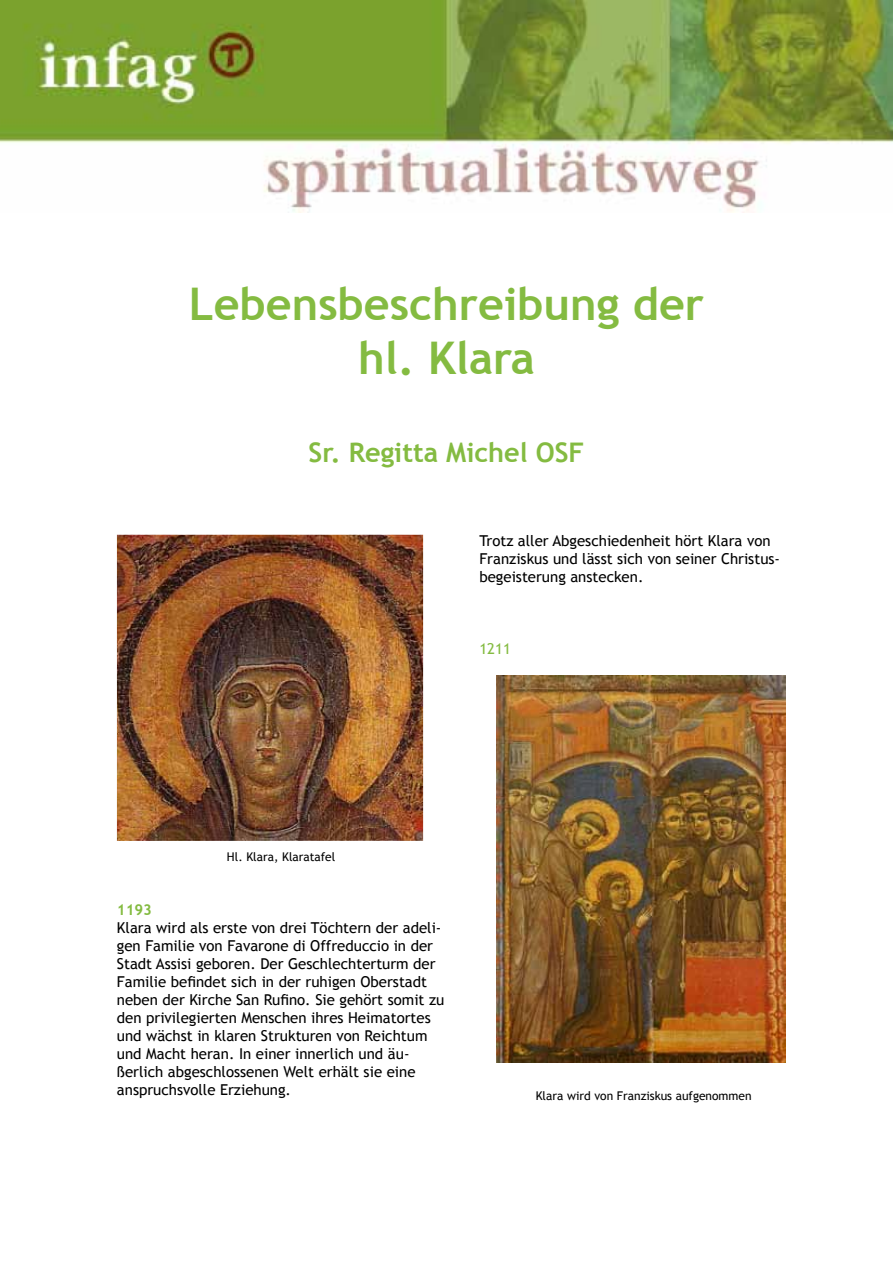
<style>
.page{position:relative;width:893px;height:1263px;background:#fff}
.page>*{position:absolute;margin:0;border:0;box-sizing:border-box;transform-origin:0 0}
.t1{font:700 45px/54px "Trebuchet MS";color:#84bb41;text-align:center}
.t2{font:700 27px "Trebuchet MS";color:#84bb41}
.t3{font:15px/18px "Trebuchet MS";color:#000}
.t4{font:700 15px "Trebuchet MS";color:#84bb41}
.t5{font:15px "Trebuchet MS";color:#84bb41}
.t6{font:12px "Trebuchet MS";color:#000}
</style>
<div class="page">
<img style="left:0;top:0;width:893px;height:213px">
<img style="left:117px;top:535px;width:306px;height:306px">
<img style="left:496px;top:675px;width:290px;height:387px">
<h1 class="t1" style="left:189px;top:277px;width:517px">Lebensbeschreibung der hl. Klara</h1>
<h2 class="t2" style="left:309px;top:435px;width:277px">Sr. Regitta Michel OSF</h2>
<p class="t3" style="left:479px;top:532px;width:302px">Trotz aller Abgeschiedenheit hört Klara von<br>Franziskus und lässt sich von seiner Christus&shy;begeisterung anstecken.</p>
<p class="t5" style="left:479px;top:640px;width:33px">1211</p>
<p class="t6" style="left:227px;top:850px;width:110px">Hl. Klara, Klaratafel</p>
<p class="t4" style="left:117px;top:900px;width:37px">1193</p>
<p class="t3" style="left:117px;top:919px;width:329px">Klara wird als erste von drei Töchtern der adeli&shy;gen Familie von Favarone di Offreduccio in der Stadt Assisi geboren. Der Geschlechterturm der Familie befindet sich in der ruhigen Oberstadt neben der Kirche San Rufino. Sie gehört somit zu den privilegierten Menschen ihres Heimatortes und wächst in klaren Strukturen von Reichtum und Macht heran. In einer innerlich und äu&shy;ßerlich abgeschlossenen Welt erhält sie eine anspruchsvolle Erziehung.</p>
<p class="t6" style="left:536px;top:1089px;width:217px">Klara wird von Franziskus aufgenommen</p>
</div>
